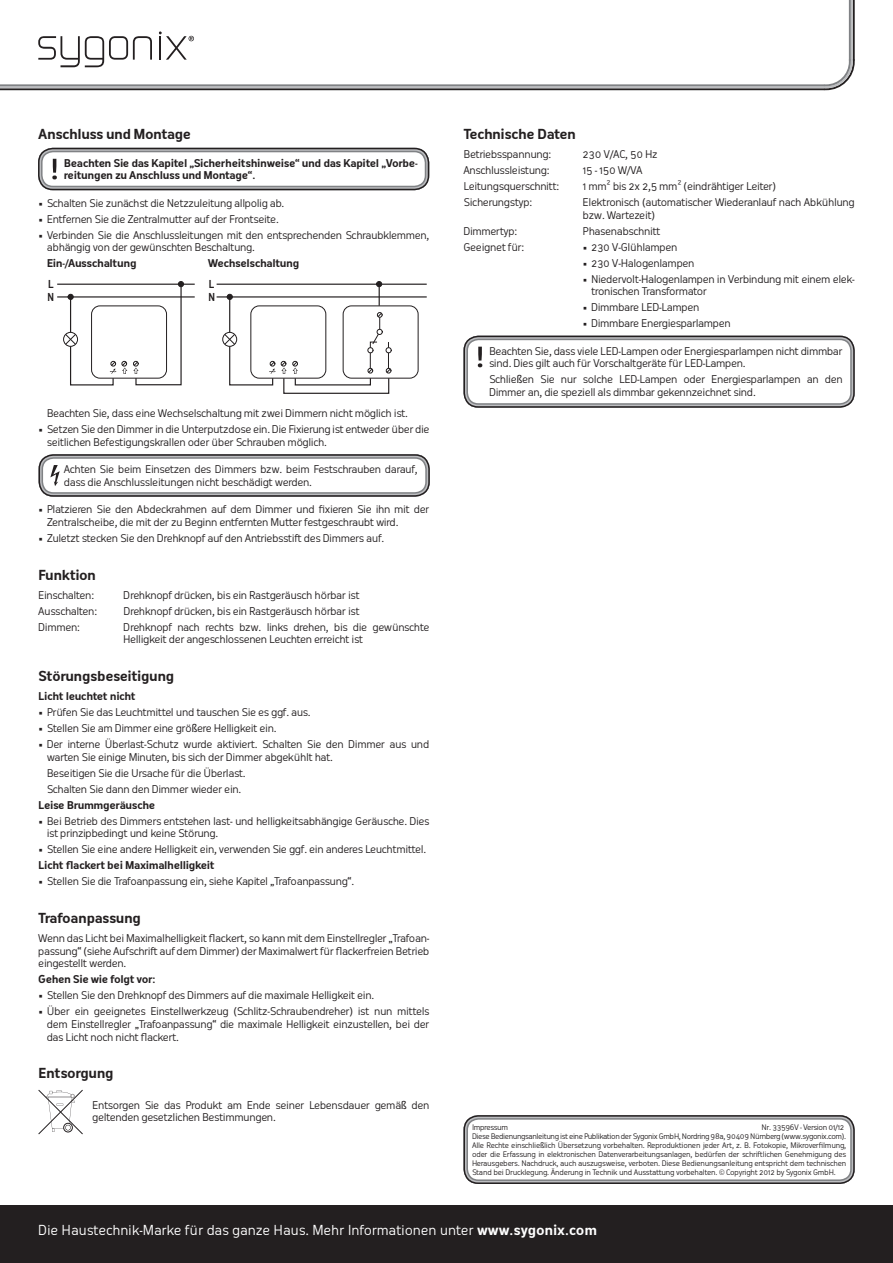
<style>
.page{position:relative;width:893px;height:1263px;background:#fff}
.page>*{position:absolute;margin:0;border:0;box-sizing:border-box;transform-origin:0 0}
.t1{font:700 13.5px "Oceania";letter-spacing:-.035em;color:#231f20}
.t2{font:13.5px "Oceania";letter-spacing:-.02em;color:#fff}
.t3{font:700 11.25px/12.6px "Arial Narrow";color:#231f20}
.t4{font:10.5px/12.6px "Oceania";letter-spacing:-.04em;color:#231f20}
.t5{font:700 10.5px/12.6px "Oceania";letter-spacing:-.035em;color:#231f20}
.t6{font:7.5px/9px "Oceania";letter-spacing:-.04em;color:#231f20;text-align:justify}
.s1{font-weight:700}
</style>
<div class="page">
<hr style="left:853px;top:0;width:2px;height:61px;background:#231f20">
<hr style="left:851px;top:0;width:2px;height:61px;background:#bcbdc0">
<hr style="left:849px;top:0;width:2px;height:61px;background:#808285">
<svg style="left:822px;top:57px;width:33px;height:34px"></svg>
<hr style="left:0;top:88px;width:824px;height:2px;background:#231f20">
<hr style="left:0;top:86px;width:824px;height:2px;background:#bcbdc0">
<hr style="left:0;top:84px;width:824px;height:2px;background:#808285">
<div style="left:0;top:1205px;width:893px;height:58px;background:#231f20"></div>
<svg style="left:38px;top:36px;width:114px;height:31px"></svg>
<svg style="left:159px;top:31px;width:35px;height:29px"></svg>
<div style="left:463px;top:1115px;width:392px;height:69px;border:4px solid #808285;border-radius:13px"></div>
<div style="left:463px;top:1115px;width:392px;height:69px;border:3px solid #bcbdc0;border-radius:13px"></div>
<div style="left:463px;top:1115px;width:392px;height:69px;border:2px solid #231f20;border-radius:14px"></div>
<hr style="left:57px;top:296px;width:138px;height:2px;background:#231f20">
<hr style="left:57px;top:284px;width:138px;height:1px;background:#231f20">
<svg style="left:122px;top:361px;width:5px;height:13px"></svg>
<svg style="left:133px;top:281px;width:51px;height:105px"></svg>
<div style="left:63px;top:332px;width:15px;height:15px;border:1px solid #231f20;border-radius:50%"></div>
<svg style="left:65px;top:294px;width:51px;height:92px"></svg>
<hr style="left:217px;top:296px;width:210px;height:2px;background:#231f20">
<hr style="left:217px;top:284px;width:210px;height:1px;background:#231f20">
<div style="left:250px;top:306px;width:76px;height:72px;border:1px solid #231f20;border-radius:8px"></div>
<div style="left:222px;top:332px;width:15px;height:15px;border:1px solid #231f20;border-radius:50%"></div>
<svg style="left:224px;top:294px;width:74px;height:92px"></svg>
<svg style="left:368px;top:312px;width:23px;height:61px"></svg>
<div style="left:343px;top:306px;width:75px;height:72px;border:1px solid #231f20;border-radius:8px"></div>
<svg style="left:376px;top:281px;width:6px;height:25px"></svg>
<div style="left:283px;top:378px;width:106px;height:16px;border:1px solid #231f20"></div>
<svg style="left:38px;top:1090px;width:45px;height:44px"></svg>
<div style="left:38px;top:148px;width:391px;height:42px;border:4px solid #808285;border-radius:13px"></div>
<div style="left:38px;top:148px;width:391px;height:42px;border:3px solid #bcbdc0;border-radius:13px"></div>
<div style="left:38px;top:148px;width:391px;height:42px;border:2px solid #231f20;border-radius:14px"></div>
<svg style="left:52px;top:159px;width:5px;height:20px"></svg>
<div style="left:39px;top:454px;width:391px;height:43px;border:4px solid #808285;border-radius:13px"></div>
<div style="left:39px;top:454px;width:391px;height:43px;border:3px solid #bcbdc0;border-radius:13px"></div>
<div style="left:39px;top:454px;width:391px;height:43px;border:2px solid #231f20;border-radius:14px"></div>
<svg style="left:50px;top:465px;width:10px;height:21px"></svg>
<div style="left:463px;top:336px;width:392px;height:72px;border:4px solid #808285;border-radius:13px"></div>
<div style="left:463px;top:336px;width:392px;height:72px;border:3px solid #bcbdc0;border-radius:13px"></div>
<div style="left:463px;top:336px;width:392px;height:72px;border:2px solid #231f20;border-radius:14px"></div>
<svg style="left:478px;top:347px;width:4px;height:20px"></svg>
<p class="t1" style="left:38px;top:129px;width:154px">Anschluss und Montage</p>
<p class="t5" style="left:64px;top:158px;width:355px">Beachten Sie das Kapitel „Sicherheitshinweise“ und das Kapitel „Vorbe&shy;reitungen zu Anschluss und Montage“.</p>
<p class="t4" style="left:38px;top:198px;width:248px">• Schalten Sie zunächst die Netzzuleitung allpolig ab.</p>
<p class="t4" style="left:38px;top:214px;width:242px">• Entfernen Sie die Zentralmutter auf der Frontseite.</p>
<p class="t4" style="left:47px;top:230px;width:384px;text-indent:-9px">• Verbinden Sie die Anschlussleitungen mit den entsprechenden Schraubklemmen, abhängig von der gewünschten Beschaltung.</p>
<p class="t5" style="left:47px;top:258px;width:91px">Ein-/Ausschaltung</p>
<p class="t5" style="left:208px;top:258px;width:93px">Wechselschaltung</p>
<p class="t3" style="left:48px;top:278px;width:8px">L<br>N</p>
<p class="t3" style="left:208px;top:278px;width:8px">L<br>N</p>
<p class="t4" style="left:47px;top:408px;width:363px">Beachten Sie, dass eine Wechselschaltung mit zwei Dimmern nicht möglich ist.</p>
<p class="t4" style="left:47px;top:424px;width:384px;text-indent:-9px">• Setzen Sie den Dimmer in die Unterputzdose ein. Die Fixierung ist entweder über die seitlichen Befestigungskrallen oder über Schrauben möglich.</p>
<p class="t4" style="left:64px;top:464px;width:355px">Achten Sie beim Einsetzen des Dimmers bzw. beim Festschrauben darauf, dass die Anschlussleitungen nicht beschädigt werden.</p>
<p class="t4" style="left:47px;top:504px;width:384px;text-indent:-9px">• Platzieren Sie den Abdeckrahmen auf dem Dimmer und fixieren Sie ihn mit der<br>Zentralscheibe, die mit der zu Beginn entfernten Mutter festgeschraubt wird.</p>
<p class="t4" style="left:38px;top:533px;width:347px">• Zuletzt stecken Sie den Drehknopf auf den Antriebsstift des Dimmers auf.</p>
<p class="t1" style="left:38px;top:569px;width:59px">Funktion</p>
<p class="t4" style="left:38px;top:589px;width:57px">Einschalten:</p>
<p class="t4" style="left:123px;top:589px;width:238px">Drehknopf drücken, bis ein Rastgeräusch hörbar ist</p>
<p class="t4" style="left:38px;top:605px;width:60px">Ausschalten:</p>
<p class="t4" style="left:123px;top:605px;width:238px">Drehknopf drücken, bis ein Rastgeräusch hörbar ist</p>
<p class="t4" style="left:38px;top:621px;width:43px">Dimmen:</p>
<p class="t4" style="left:123px;top:621px;width:308px">Drehknopf nach rechts bzw. links drehen, bis die gewünschte<br>Helligkeit der angeschlossenen Leuchten erreicht ist</p>
<p class="t1" style="left:38px;top:671px;width:137px">Störungsbeseitigung</p>
<p class="t5" style="left:38px;top:691px;width:99px">Licht leuchtet nicht</p>
<p class="t4" style="left:38px;top:707px;width:274px">• Prüfen Sie das Leuchtmittel und tauschen Sie es ggf. aus.</p>
<p class="t4" style="left:38px;top:723px;width:240px">• Stellen Sie am Dimmer eine größere Helligkeit ein.</p>
<p class="t4" style="left:47px;top:739px;width:384px;text-indent:-9px">• Der interne Überlast-Schutz wurde aktiviert. Schalten Sie den Dimmer aus und warten Sie einige Minuten, bis sich der Dimmer abgekühlt hat.</p>
<p class="t4" style="left:47px;top:766px;width:200px;line-height:16px">Beseitigen Sie die Ursache für die Überlast.<br>Schalten Sie dann den Dimmer wieder ein.</p>
<p class="t5" style="left:38px;top:799px;width:119px">Leise Brummgeräusche</p>
<p class="t4" style="left:47px;top:815px;width:384px;text-indent:-9px">• Bei Betrieb des Dimmers entstehen last- und helligkeitsabhängige Geräusche. Dies ist prinzipbedingt und keine Störung.</p>
<p class="t4" style="left:38px;top:844px;width:390px">• Stellen Sie eine andere Helligkeit ein, verwenden Sie ggf. ein anderes Leuchtmittel.</p>
<p class="t5" style="left:38px;top:860px;width:178px">Licht flackert bei Maximalhelligkeit</p>
<p class="t4" style="left:38px;top:876px;width:318px">• Stellen Sie die Trafoanpassung ein, siehe Kapitel „Trafoanpassung“.</p>
<p class="t1" style="left:38px;top:913px;width:104px">Trafoanpassung</p>
<p class="t4" style="left:38px;top:933px;width:393px;text-align:justify">Wenn das Licht bei Maximalhelligkeit flackert, so kann mit dem Einstellregler „Trafoan&shy;passung“ (siehe Aufschrift auf dem Dimmer) der Maximalwert für flackerfreien Betrieb eingestellt werden.</p>
<p class="t5" style="left:38px;top:974px;width:119px">Gehen Sie wie folgt vor:</p>
<p class="t4" style="left:38px;top:990px;width:338px">• Stellen Sie den Drehknopf des Dimmers auf die maximale Helligkeit ein.</p>
<p class="t4" style="left:47px;top:1006px;width:384px;text-align:justify;text-indent:-9px">• Über ein geeignetes Einstellwerkzeug (Schlitz-Schraubendreher) ist nun mittels dem Einstellregler „Trafoanpassung“ die maximale Helligkeit einzustellen, bei der das Licht noch nicht flackert.</p>
<p class="t1" style="left:38px;top:1068px;width:77px">Entsorgung</p>
<p class="t4" style="left:92px;top:1100px;width:339px">Entsorgen Sie das Produkt am Ende seiner Lebensdauer gemäß den geltenden gesetzlichen Bestimmungen.</p>
<p class="t1" style="left:463px;top:129px;width:114px">Technische Daten</p>
<p class="t4" style="left:463px;top:149px;width:89px">Betriebsspannung:</p>
<p class="t4" style="left:583px;top:149px;width:77px">230 V/AC, 50 Hz</p>
<p class="t4" style="left:463px;top:165px;width:88px">Anschlussleistung:</p>
<p class="t4" style="left:583px;top:165px;width:61px">15 - 150 W/VA</p>
<p class="t4" style="left:463px;top:181px;width:97px">Leitungsquerschnitt:</p>
<p class="t4" style="left:583px;top:181px;width:195px">1 mm² bis 2x 2,5 mm² (eindrähtiger Leiter)</p>
<p class="t4" style="left:463px;top:197px;width:70px">Sicherungstyp:</p>
<p class="t4" style="left:583px;top:197px;width:274px">Elektronisch (automatischer Wiederanlauf nach Abkühlung bzw. Wartezeit)</p>
<p class="t4" style="left:463px;top:226px;width:55px">Dimmertyp:</p>
<p class="t4" style="left:582px;top:226px;width:80px">Phasenabschnitt</p>
<p class="t4" style="left:463px;top:242px;width:62px">Geeignet für:</p>
<p class="t4" style="left:583px;top:242px;width:96px">• 230 V-Glühlampen</p>
<p class="t4" style="left:583px;top:258px;width:113px">• 230 V-Halogenlampen</p>
<p class="t4" style="left:591px;top:274px;width:265px;text-indent:-8px">• Niedervolt-Halogenlampen in Verbindung mit einem elek&shy;tronischen Transformator</p>
<p class="t4" style="left:583px;top:302px;width:118px">• Dimmbare LED-Lampen</p>
<p class="t4" style="left:583px;top:318px;width:150px">• Dimmbare Energiesparlampen</p>
<p class="t4" style="left:489px;top:346px;width:355px">Beachten Sie, dass viele LED-Lampen oder Energiesparlampen nicht dimmbar sind. Dies gilt auch für Vorschaltgeräte für LED-Lampen.</p>
<p class="t4" style="left:489px;top:374px;width:355px">Schließen Sie nur solche LED-Lampen oder Energiesparlampen an den<br>Dimmer an, die speziell als dimmbar gekennzeichnet sind.</p>
<p class="t6" style="left:472px;top:1123px;width:38px">Impressum</p>
<p class="t6" style="left:762px;top:1123px;width:84px">Nr. 33596V - Version 01/12</p>
<p class="t6" style="left:472px;top:1132px;width:376px">Diese Bedienungsanleitung ist eine Publikation der Sygonix GmbH, Nordring 98a, 90409 Nürnberg (www.sygonix.com).<br>Alle Rechte einschließlich Übersetzung vorbehalten. Reproduktionen jeder Art, z. B. Fotokopie, Mikroverfilmung, oder die Erfassung in elektronischen Datenverarbeitungsanlagen, bedürfen der schriftlichen Genehmigung des Herausgebers. Nachdruck, auch auszugsweise, verboten. Diese Bedienungsanleitung entspricht dem technischen Stand bei Drucklegung. Änderung in Technik und Ausstattung vorbehalten. © Copyright 2012 by Sygonix GmbH.</p>
<p class="t2" style="left:38px;top:1225px;width:560px">Die Haustechnik-Marke für das ganze Haus. Mehr Informationen unter <span class="s1">www.sygonix.com</span></p>
</div>
